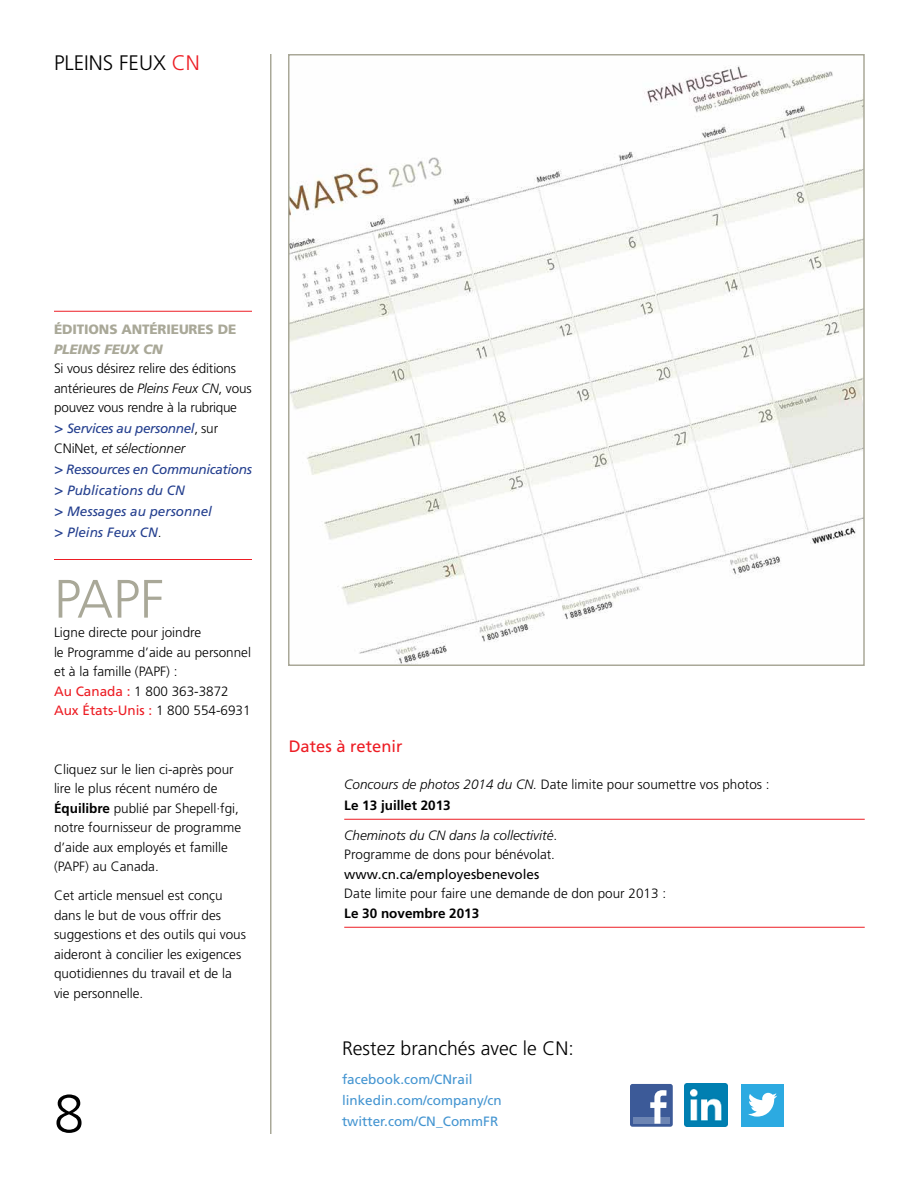
<style>
.page{position:relative;width:918px;height:1188px;background:#fff}
.page>*{position:absolute;margin:0;border:0;box-sizing:border-box;transform-origin:0 0}
.t1{font:300 54px "Frutiger LT Std";color:#a9a898}
.t2{font:300 54px "Frutiger LT Std";color:#000}
.t3{font:300 21px "Frutiger LT Std";color:#000}
.t4{font:300 19.5px "Frutiger LT Std";color:#000}
.t5{font:16.5px "Frutiger LT Std";color:#ed1d24}
.t6{font:300 13.5px/19.5px "Frutiger LT Std";color:#000}
.t7{font:italic 13.5px/21px "Frutiger LT Std";color:#25408f}
.t8{font:13.5px/21px "Frutiger LT Std";color:#4495d1}
.t9{font:italic 300 13.5px/19.5px "Frutiger LT Std";color:#000}
.t10{font:italic 13.5px/19.5px "Frutiger LT Std";letter-spacing:-.025em;color:#25408f}
.t11{font:13.5px "Frutiger LT Std";color:#000}
.t12{font:900 13.5px "Frutiger LT Std";letter-spacing:-.01em;color:#a9a898}
.t13{font:700 13.5px "Frutiger LT Std";color:#000}
.t14{font:italic 900 13.5px "Frutiger LT Std";letter-spacing:-.01em;color:#a9a898}
.s1{color:#ed1d24}
.s2{font-style:italic}
.s3{font-size:15px}
.s4{font-weight:300;font-style:normal;color:#000}
.s5{font-weight:300;color:#000}
.s6{font-weight:400;color:#ed1d24}
.s7{font-weight:700}
.s8{font-style:normal}
</style>
<div class="page">
<hr style="left:270px;top:54px;width:2px;height:1080px;background:#a9a898">
<img style="left:291px;top:66px;width:571px;height:597px">
<div style="left:288px;top:54px;width:577px;height:612px;border:2px solid #a9a898"></div>
<hr style="left:54px;top:311px;width:198px;height:1px;background:#ed1d24">
<hr style="left:54px;top:559px;width:198px;height:1px;background:#ed1d24">
<hr style="left:344px;top:819px;width:521px;height:1px;background:#ed1d24">
<hr style="left:344px;top:927px;width:521px;height:1px;background:#ed1d24">
<div style="left:630px;top:1084px;width:43px;height:43px;background:#3c5a98;border-radius:2px"></div>
<div style="left:633px;top:1118px;width:37px;height:6px;background:#6d85b3"></div>
<svg style="left:650px;top:1090px;width:17px;height:34px"></svg>
<img style="left:685px;top:1084px;width:42px;height:42px">
<div style="left:741px;top:1084px;width:43px;height:42px;background:#2caae1"></div>
<svg style="left:748px;top:1093px;width:29px;height:24px"></svg>
<h2 class="t3" style="left:54px;top:51px;width:147px">PLEINS FEUX <span class="s1">CN</span></h2>
<p class="t12" style="left:54px;top:321px;width:184px">ÉDITIONS ANTÉRIEURES DE</p>
<p class="t14" style="left:54px;top:341px;width:110px">PLEINS FEUX CN</p>
<p class="t6" style="left:54px;top:359px;width:199px">Si vous désirez relire des éditions antérieures de <span class="s2">Pleins Feux CN</span>, vous pouvez vous rendre à la rubrique</p>
<p class="t10" style="left:54px;top:419px;width:166px"><span class="s3">&gt;</span> Services au personnel<span class="s4">, sur<br>CNiNet,</span> <span class="s5">et sélectionner</span></p>
<p class="t7" style="left:54px;top:459px;width:200px"><span class="s3">&gt;</span> Ressources en Communications <span class="s3">&gt;</span> Publications du CN<br><span class="s3">&gt;</span> Messages au personnel<br><span class="s3">&gt;</span> Pleins Feux CN <span class="s4">.</span></p>
<h1 class="t1" style="left:54px;top:568px;width:111px">PAPF</h1>
<p class="t6" style="left:54px;top:623px;width:199px">Ligne directe pour joindre<br>le Programme d’aide au personnel et à la famille (PAPF) :<br><span class="s6">Au Canada :</span> 1 800 363-3872<br><span class="s6">Aux États-U nis :</span> 1 800 554-6931</p>
<p class="t6" style="left:54px;top:759px;width:189px">Cliquez sur le lien ci-après pour lire le plus récent numéro de<br><span class="s7">Équilibre</span> publié par Shepell·fgi, notre fournisseur de programme d’aide aux employés et famille (PAPF) au Canada.</p>
<p class="t6" style="left:54px;top:886px;width:194px">Cet article mensuel est conçu dans le but de vous offrir des suggestions et des outils qui vous aideront à concilier les exigences quotidiennes du travail et de la vie personnelle.</p>
<h1 class="t2" style="left:54px;top:1083px;width:32px">8</h1>
<p class="t5" style="left:289px;top:736px;width:115px">Dates à retenir</p>
<p class="t6" style="left:344px;top:774px;width:427px;line-height:21px"><span class="s2">Concours de photos 2014 du CN.</span> Date limite pour soumettre vos photos :<br><span class="s7">Le 13 juillet 2013</span></p>
<p class="t9" style="left:344px;top:826px;width:215px">Cheminots du CN dans la collectivité<span class="s8">.<br>Programme de dons pour bénévolat.</span></p>
<p class="t11" style="left:344px;top:866px;width:197px">www.cn.ca/employesbenevoles</p>
<p class="t6" style="left:344px;top:884px;width:323px">Date limite pour faire une demande de don pour 2013 :</p>
<p class="t13" style="left:344px;top:905px;width:137px">Le 30 novembre 2013</p>
<h3 class="t4" style="left:342px;top:1037px;width:233px">Restez branchés avec le CN:</h3>
<p class="t8" style="left:342px;top:1069px;width:161px">facebook.com/CN rail linkedin.com/company/cn twitter.com/CN_CommFR</p>
</div>
